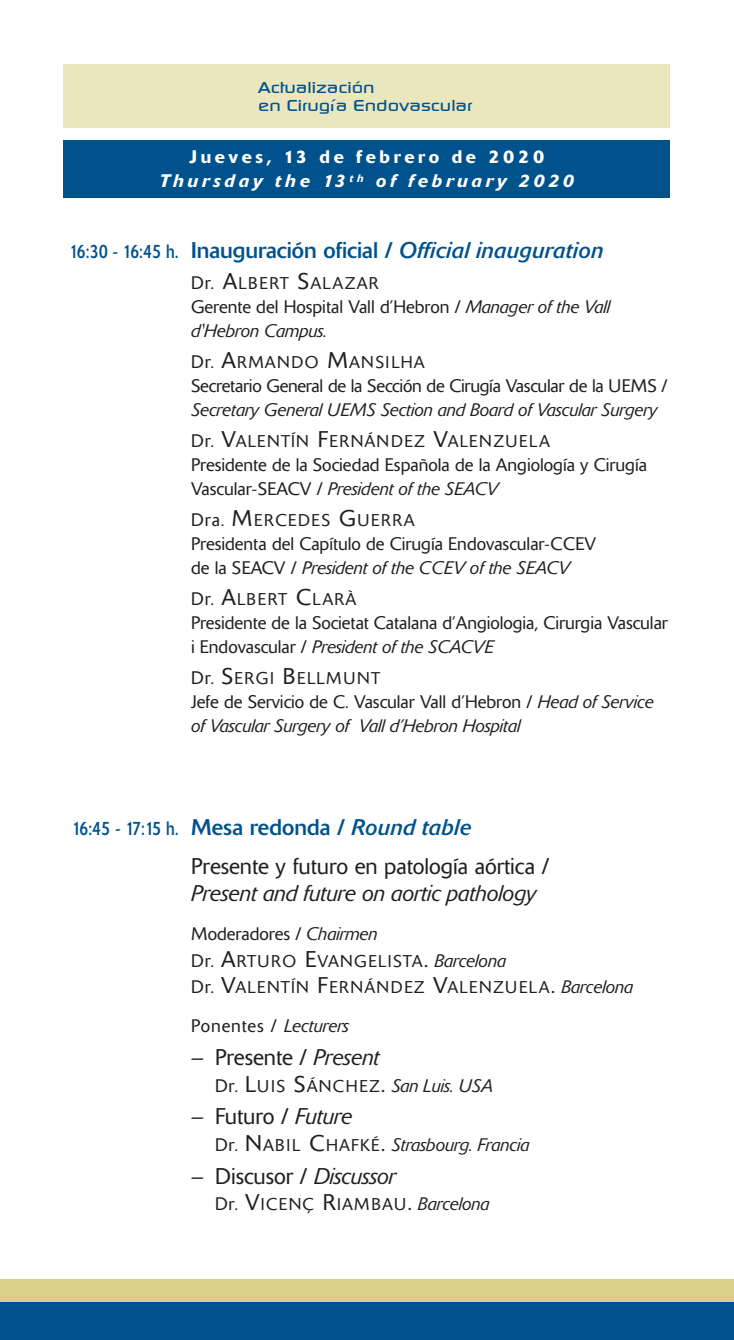
<style>
.page{position:relative;width:734px;height:1340px;background:#fff}
.page>*{position:absolute;margin:0;border:0;box-sizing:border-box;transform-origin:0 0}
.t1{font:300 22.5px "Delta";color:#231f20}
.t2{font:22.5px "Delta";color:#00528c}
.t3{font:italic 300 22.5px "Delta";color:#231f20}
.t4{font:19.12px "Delta";letter-spacing:-.1em;color:#00528c;scale:.8 1}
.t5{font:300 18px/24.3px "Delta";color:#231f20}
.t6{font:italic 300 18px/24.3px "Delta";color:#231f20}
.t7{font:italic 500 18px/24.8px "Delta";letter-spacing:.2em;color:#fff;text-align:center}
.t8{font:300 18px "Delta";letter-spacing:.05em;color:#231f20}
.t9{font:300 16.88px/26.6px "Delta";letter-spacing:.085em;color:#231f20}
.t10{font:300 16.88px "Delta";letter-spacing:.065em;color:#231f20}
.t11{font:500 15.75px/18px "Continuum";color:#00528c;scale:1.3 1}
.s1{font-style:normal}
.s2{font-size:19.12px}
.s3{font-style:italic}
.s4{font-size:18px}
.s5{font-size:22.5px}
.s6{font-style:italic;font-size:22.5px}
.s7{font-style:italic;font-size:18px}
.s8{font-style:normal;font-size:22.5px}
.s9{font-style:normal;font-size:16.88px}
</style>
<div class="page">
<div style="left:0;top:1279px;width:733px;height:57px;background:#d8d087"></div>
<div style="left:0;top:1301px;width:733px;height:38px;background:#00528c"></div>
<div style="left:64px;top:140px;width:605px;height:58px;background:#00528c"></div>
<div style="left:64px;top:64px;width:605px;height:64px;background:#eae6be"></div>
<p class="t11" style="left:258px;top:79px;width:166px">Actualización<br>en Cirugía Endovascular</p>
<p class="t7" style="left:159px;top:146px;width:416px"><span class="s1">Jueves, 13 de febrero de 2020<br></span>Thursday the 13 <sup>th</sup> of february 2020</p>
<p class="t2" style="left:70px;top:242px;width:535px"><span class="s2">16:30 - 16:45 h.</span> Inauguración oficial / <span class="s3">Official inauguration</span></p>
<p class="t9" style="left:191px;top:271px;width:189px"><span class="s4">Dr.</span> <span class="s5">A</span>LBERT <span class="s5">S</span>ALAZAR</p>
<p class="t5" style="left:191px;top:296px;width:420px">Gerente del Hospital Vall d’Hebron / <span class="s3">Manager of the Vall d'Hebron Campus.</span></p>
<p class="t9" style="left:191px;top:350px;width:235px"><span class="s4">Dr.</span> <span class="s5">A</span>RMANDO <span class="s5">M</span>ANSILHA</p>
<p class="t5" style="left:191px;top:375px;width:478px">Secretario General de la Sección de Cirugía Vascular de la UEMS /</p>
<p class="t6" style="left:191px;top:399px;width:468px">Secretary General UEMS Section and Board of Vascular Surgery</p>
<p class="t9" style="left:191px;top:429px;width:360px"><span class="s4">Dr.</span> <span class="s5">V</span>ALENTÍN <span class="s5">F</span>ERNÁNDEZ <span class="s5">V</span>ALENZUELA</p>
<p class="t5" style="left:191px;top:454px;width:457px">Presidente de la Sociedad Española de la Angiología y Cirugía<br>Vascular-SEACV / <span class="s3">President of the SEACV</span></p>
<p class="t9" style="left:191px;top:508px;width:225px"><span class="s4">Dra.</span> <span class="s5">M</span>ERCEDES <span class="s5">G</span>UERRA</p>
<p class="t5" style="left:191px;top:533px;width:406px">Presidenta del Capítulo de Cirugía Endovascular-CCEV de la SEACV / <span class="s3">President of the CCEV of the SEACV</span></p>
<p class="t10" style="left:191px;top:593px;width:167px"><span class="s4">Dr.</span> <span class="s5">A</span>LBERT <span class="s5">C</span>LARÀ</p>
<p class="t5" style="left:191px;top:612px;width:478px">Presidente de la Societat Catalana d’Angiologia, Cirurgia Vascular i Endovascular / <span class="s3">President of the SCACVE</span></p>
<p class="t9" style="left:191px;top:666px;width:190px"><span class="s4">Dr.</span> <span class="s5">S</span>ERGI <span class="s5">B</span>ELLMUNT</p>
<p class="t6" style="left:191px;top:691px;width:464px"><span class="s1">Jefe de Servicio de C. Vascular Vall d’Hebron /</span> Head of Service of Vascular Surgery of Vall d’Hebron Hospital</p>
<p class="t4" style="left:72px;top:821px;width:500px">16:45 - 17:15 h. <span class="s5">Mesa redonda /</span> <span class="s6">Round table</span></p>
<p class="t1" style="left:191px;top:858px;width:359px">Presente y futuro en patología aórtica /</p>
<p class="t3" style="left:191px;top:885px;width:347px">Present and future on aortic pathology</p>
<p class="t5" style="left:191px;top:923px;width:188px">Moderadores / <span class="s3">Chairmen</span></p>
<p class="t9" style="left:191px;top:949px;width:443px"><span class="s4">Dr.</span> <span class="s5">A</span>RTURO <span class="s5">E</span>VANGELISTA<span class="s5">.</span> <span class="s7">Barcelona<br></span><span class="s4">Dr.</span> <span class="s5">V</span>ALENTÍN <span class="s5">F</span>ERNÁNDEZ <span class="s5">V</span>ALENZUELA<span class="s5">.</span> <span class="s7">Barcelona</span></p>
<p class="t8" style="left:191px;top:1019px;width:159px">Ponentes / <span class="s3">Lecturers</span></p>
<p class="t1" style="left:191px;top:1049px;width:190px">– Presente / <span class="s3">Present</span></p>
<p class="t6" style="left:215px;top:1074px;width:279px"><span class="s1">Dr.</span> <span class="s8">L</span><span class="s9">UIS</span> <span class="s8">S</span><span class="s9">ÁNCHEZ</span><span class="s8">.</span> San Luis. USA</p>
<p class="t1" style="left:191px;top:1108px;width:163px">– Futuro / <span class="s3">Future</span></p>
<p class="t6" style="left:215px;top:1134px;width:316px"><span class="s1">Dr.</span> <span class="s8">N</span><span class="s9">ABIL</span> <span class="s8">C</span><span class="s9">HAFKÉ</span><span class="s8">.</span> Strasbourg. Francia</p>
<p class="t1" style="left:191px;top:1167px;width:206px">– Discusor / <span class="s3">Discussor</span></p>
<p class="t10" style="left:215px;top:1198px;width:276px"><span class="s4">Dr.</span> <span class="s5">V</span>ICENÇ <span class="s5">R</span>IAMBAU<span class="s5">.</span> <span class="s7">Barcelona</span></p>
</div>
